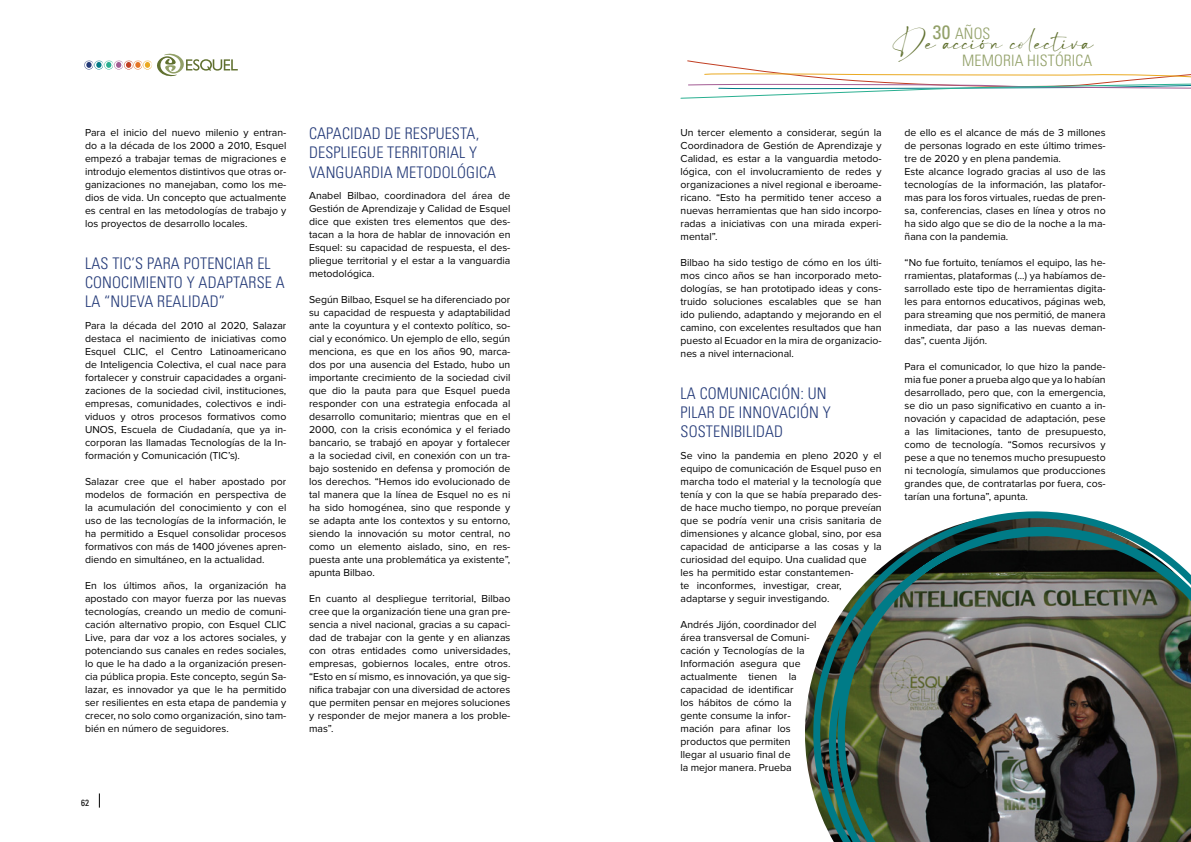
<style>
.page{position:relative;width:1191px;height:842px;background:#fff}
.page>*{position:absolute;margin:0;border:0;box-sizing:border-box;transform-origin:0 0}
.t1{font:30.3px "Estrada Signature";color:#60702f}
.t2{font:300 condensed 16px/19.2px "Univers LT Std";letter-spacing:.01em;color:#243a78}
.t3{font:300 condensed 15.7px/27.5px "Univers LT Std";letter-spacing:.01em;color:#92a068}
.t4{font:10.5px/13px "Proxima Nova";color:#000;text-align:justify}
.t5{font:condensed 9px "Univers LT Std";color:#000}
.s1{font-weight:400;font-size:19.4px}
</style>
<div class="page">
<svg style="left:99px;top:793px;width:1px;height:15px"></svg>
<svg style="left:680px;top:60px;width:511px;height:39px"></svg>
<svg style="left:84px;top:53px;width:154px;height:24px"></svg>
<img style="left:806px;top:511px;width:385px;height:331px">
<p class="t4" style="left:85px;top:126px;width:203px">Para el inicio del nuevo milenio y entran&shy;do a la década de los 2000 a 2010, Esquel empezó a trabajar temas de migraciones e introdujo elementos distintivos que otras or&shy;ganizaciones no manejaban, como los me&shy;dios de vida. Un concepto que actualmente es central en las metodologías de trabajo y los proyectos de desarrollo locales.</p>
<h2 class="t2" style="left:85px;top:254px;width:201px">LAS TIC’S PARA POTENCIAR EL<br>CONOCIMIENTO Y ADAPTARSE A<br>LA “NUEVA REALIDAD”</h2>
<p class="t4" style="left:85px;top:319px;width:203px">Para la década del 2010 al 2020, Salazar destaca el nacimiento de iniciativas como Esquel CLIC, el Centro Latinoamericano de Inteligencia Colectiva, el cual nace para fortalecer y construir capacidades a organi&shy;zaciones de la sociedad civil, instituciones, empresas, comunidades, colectivos e indi&shy;viduos y otros procesos formativos como UNOS, Escuela de Ciudadanía, que ya in&shy;corporan las llamadas Tecnologías de la In&shy;formación y Comunicación (TIC’s).</p>
<p class="t4" style="left:85px;top:475px;width:203px">Salazar cree que el haber apostado por modelos de formación en perspectiva de la acumulación del conocimiento y con el uso de las tecnologías de la información, le ha permitido a Esquel consolidar procesos formativos con más de 1400 jóvenes apren&shy;diendo en simultáneo, en la actualidad.</p>
<p class="t4" style="left:85px;top:579px;width:203px">En los últimos años, la organización ha apostado con mayor fuerza por las nuevas tecnologías, creando un medio de comuni&shy;cación alternativo propio, con Esquel CLIC Live, para dar voz a los actores sociales, y potenciando sus canales en redes sociales, lo que le ha dado a la organización presen&shy;cia pública propia. Este concepto, según Sa&shy;lazar, es innovador ya que le ha permitido ser resilientes en esta etapa de pandemia y crecer, no solo como organización, sino tam&shy;bién en número de seguidores.</p>
<h2 class="t2" style="left:309px;top:124px;width:188px">CAPACIDAD DE RESPUESTA,<br>DESPLIEGUE TERRITORIAL Y<br>VANGUARDIA METODOLÓGICA</h2>
<p class="t4" style="left:309px;top:189px;width:203px">Anabel Bilbao, coordinadora del área de Gestión de Aprendizaje y Calidad de Esquel dice que existen tres elementos que des&shy;tacan a la hora de hablar de innovación en Esquel: su capacidad de respuesta, el des&shy;pliegue territorial y el estar a la vanguardia metodológica.</p>
<p class="t4" style="left:309px;top:293px;width:203px">Según Bilbao, Esquel se ha diferenciado por su capacidad de respuesta y adaptabilidad ante la coyuntura y el contexto político, so&shy;cial y económico. Un ejemplo de ello, según menciona, es que en los años 90, marca&shy;dos por una ausencia del Estado, hubo un importante crecimiento de la sociedad civil que dio la pauta para que Esquel pueda responder con una estrategia enfocada al desarrollo comunitario; mientras que en el 2000, con la crisis económica y el feriado bancario, se trabajó en apoyar y fortalecer a la sociedad civil, en conexión con un tra&shy;bajo sostenido en defensa y promoción de los derechos. “Hemos ido evolucionado de tal manera que la línea de Esquel no es ni ha sido homogénea, sino que responde y se adapta ante los contextos y su entorno, siendo la innovación su motor central, no como un elemento aislado, sino, en res&shy;puesta ante una problemática ya existente”, apunta Bilbao.</p>
<p class="t4" style="left:309px;top:592px;width:203px">En cuanto al despliegue territorial, Bilbao cree que la organización tiene una gran pre&shy;sencia a nivel nacional, gracias a su capaci&shy;dad de trabajar con la gente y en alianzas con otras entidades como universidades, empresas, gobiernos locales, entre otros. “Esto en sí mismo, es innovación, ya que sig&shy;nifica trabajar con una diversidad de actores que permiten pensar en mejores soluciones y responder de mejor manera a los proble&shy;mas”.</p>
<p class="t5" style="left:81px;top:797px;width:9px">62</p>
<h3 class="t3" style="left:962px;top:19px;width:132px;text-indent:-29px"><span class="s1">30</span> AÑOS<br>MEMORIA HISTÓRICA</h3>
<h1 class="t1" style="left:893px;top:21px;width:202px">De accion colectiva</h1>
<p class="t4" style="left:680px;top:126px;width:203px">Un tercer elemento a considerar, según la Coordinadora de Gestión de Aprendizaje y Calidad, es estar a la vanguardia metodo&shy;lógica, con el involucramiento de redes y organizaciones a nivel regional e iberoame&shy;ricano. “Esto ha permitido tener acceso a nuevas herramientas que han sido incorpo&shy;radas a iniciativas con una mirada experi&shy;mental”.</p>
<p class="t4" style="left:680px;top:256px;width:203px">Bilbao ha sido testigo de cómo en los últi&shy;mos cinco años se han incorporado meto&shy;dologías, se han prototipado ideas y cons&shy;truido soluciones escalables que se han ido puliendo, adaptando y mejorando en el camino, con excelentes resultados que han puesto al Ecuador en la mira de organizacio&shy;nes a nivel internacional.</p>
<h2 class="t2" style="left:680px;top:384px;width:152px">LA COMUNICACIÓN: UN<br>PILAR DE INNOVACIÓN Y<br>SOSTENIBILIDAD</h2>
<p class="t4" style="left:680px;top:449px;width:203px;text-align:left">Se vino la pandemia en pleno 2020 y el equipo de comunicación de Esquel puso en marcha todo el material y la tecnología que tenía y con la que se había preparado des&shy;de hace mucho tiempo, no porque preveían que se podría venir una crisis sanitaria de dimensiones y alcance global, sino, por esa capacidad de anticiparse a las cosas y la curiosidad del equipo. Una cualidad que les ha permitido estar constantemen-<br>te inconformes, investigar, crear, adaptarse y seguir investigando.</p>
<p class="t4" style="left:680px;top:618px;width:138px;text-align:left">Andrés Jijón, coordinador del área transversal de Comuni&shy;cación y Tecnologías de la<br>Información asegura que actualmente tienen la capacidad de identificar<br>los hábitos de cómo la gente consume la infor&shy;mación para afinar los productos que permiten llegar al usuario final de<br>la mejor manera. Prueba</p>
<p class="t4" style="left:904px;top:126px;width:203px;text-align:left">de ello es el alcance de más de 3 millones de personas logrado en este último trimes&shy;tre de 2020 y en plena pandemia.<br>Este alcance logrado gracias al uso de las tecnologías de la información, las platafor&shy;mas para los foros virtuales, ruedas de pren&shy;sa, conferencias, clases en línea y otros no ha sido algo que se dio de la noche a la ma&shy;ñana con la pandemia.</p>
<p class="t4" style="left:904px;top:256px;width:203px">“No fue fortuito, teníamos el equipo, las he&shy;rramientas, plataformas (...) ya habíamos de&shy;sarrollado este tipo de herramientas digita&shy;les para entornos educativos, páginas web, para streaming que nos permitió, de manera inmediata, dar paso a las nuevas deman&shy;das”, cuenta Jijón.</p>
<p class="t4" style="left:904px;top:360px;width:203px">Para el comunicador, lo que hizo la pande&shy;mia fue poner a prueba algo que ya lo habían desarrollado, pero que, con la emergencia, se dio un paso significativo en cuanto a in&shy;novación y capacidad de adaptación, pese a las limitaciones, tanto de presupuesto, como de tecnología. “Somos recursivos y pese a que no tenemos mucho presupuesto ni tecnología, simulamos que producciones grandes que, de contratarlas por fuera, cos&shy;tarían una fortuna”, apunta.</p>
</div>
